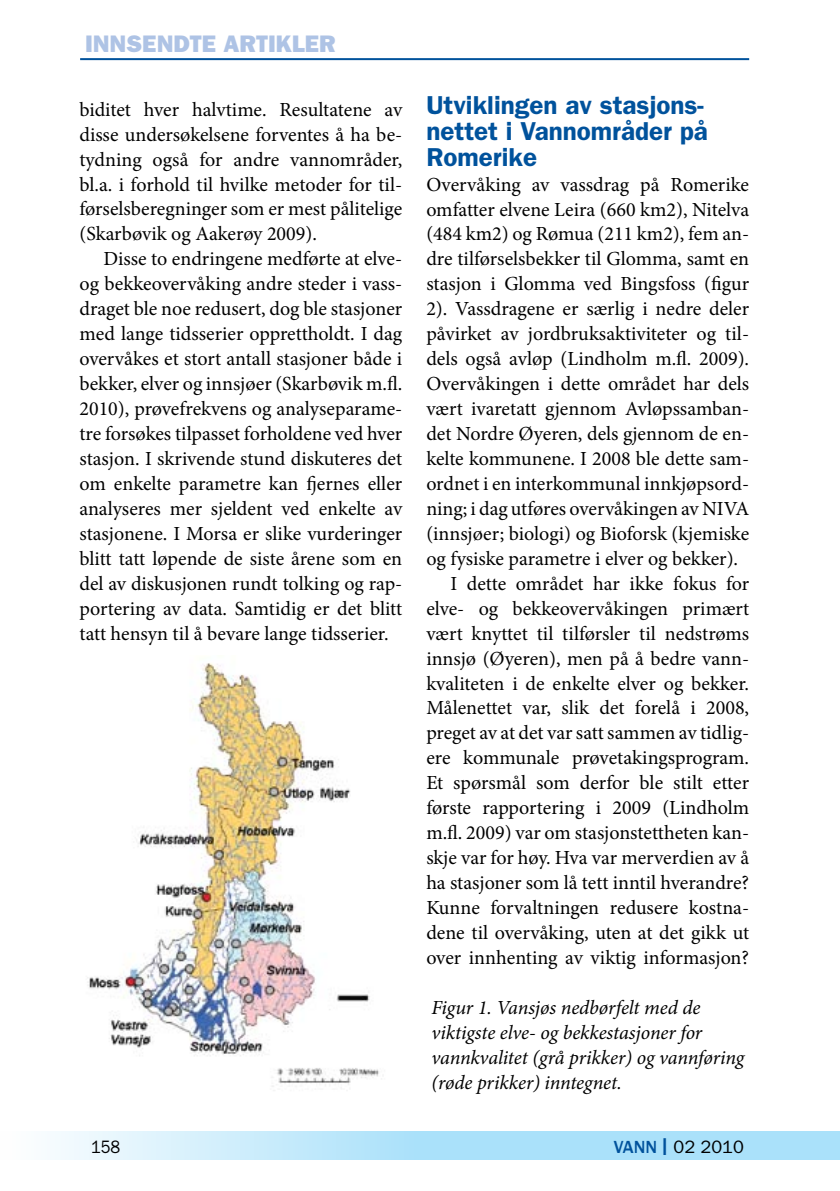
<style>
.page{position:relative;width:840px;height:1191px;background:#fff}
.page>*{position:absolute;margin:0;border:0;box-sizing:border-box;transform-origin:0 0}
.t1{font:600 26px/26px "Franklin Gothic";color:#00529c}
.t2{font:800 24px "Franklin Gothic";color:#aec3e5}
.t3{font:20px/25px "Minion Pro";color:#000;text-align:justify}
.t4{font:italic 20px/25px "Minion Pro";letter-spacing:-.01em;color:#000}
.t5{font:18px "Franklin Gothic";color:#000}
.t6{font:18px "Franklin Gothic";color:#000;scale:.9 1}
.s1{font-weight:500;color:#00529c}
.s2{font-weight:500;font-size:25px;color:#00529c}
</style>
<div class="page">
<img style="left:87px;top:663px;width:292px;height:424px">
<svg style="left:55px;top:1131px;width:784px;height:29px;background:#bbe6fa"></svg>
<hr style="left:80px;top:58px;width:668px;height:2px;background:#00529c">
<p class="t2" style="left:85px;top:30px;width:252px">INNSENDTE ARTIKLER</p>
<p class="t3" style="left:79px;top:97px;width:324px">biditet hver halvtime. Resultatene av disse undersøkelsene forventes å ha be&shy;tydning også for andre vannområder, bl.a. i forhold til hvilke metoder for til&shy;førselsberegninger som er mest pålitelige (Skarbøvik og Aakerøy 2009).</p>
<p class="t3" style="left:79px;top:247px;width:324px;text-indent:24px">Disse to endringene medførte at elve&shy;og bekkeovervåking andre steder i vass&shy;draget ble noe redusert, dog ble stasjoner med lange tidsserier opprettholdt. I dag overvåkes et stort antall stasjoner både i bekker, elver og innsjøer (Skarbøvik m.fl.<br>2010), prøvefrekvens og analyseparame&shy;tre forsøkes tilpasset forholdene ved hver stasjon. I skrivende stund diskuteres det om enkelte parametre kan fjernes eller analyseres mer sjeldent ved enkelte av stasjonene. I Morsa er slike vurderinger blitt tatt løpende de siste årene som en del av diskusjonen rundt tolking og rap&shy;portering av data. Samtidig er det blitt tatt hensyn til å bevare lange tidsserier.</p>
<p class="t6" style="left:91px;top:1136px;width:34px">158</p>
<h1 class="t1" style="left:426px;top:92px;width:283px">Utviklingen av stasjons&shy;nettet i Vannområder på<br>Romerike</h1>
<p class="t3" style="left:426px;top:172px;width:324px">Overvåking av vassdrag på Romerike</p>
<p class="t3" style="left:426px;top:197px;width:324px">omfatter elvene Leira (660 km2), Nitelva</p>
<p class="t3" style="left:426px;top:222px;width:324px">(484 km2) og Rømua (211 km2), fem an-</p>
<p class="t3" style="left:426px;top:247px;width:324px">dre tilførselsbekker til Glomma, samt en</p>
<p class="t3" style="left:426px;top:271px;width:324px">stasjon i Glomma ved Bingsfoss (figur</p>
<p class="t3" style="left:426px;top:296px;width:324px">2). Vassdragene er særlig i nedre deler</p>
<p class="t3" style="left:426px;top:321px;width:324px">påvirket av jordbruksaktiviteter og til-</p>
<p class="t3" style="left:426px;top:346px;width:324px">dels også avløp (Lindholm m.fl. 2009).</p>
<p class="t3" style="left:426px;top:371px;width:324px">Overvåkingen i dette området har dels</p>
<p class="t3" style="left:426px;top:396px;width:324px">vært ivaretatt gjennom Avløpssamban-</p>
<p class="t3" style="left:426px;top:421px;width:324px">det Nordre Øyeren, dels gjennom de en-</p>
<p class="t3" style="left:426px;top:446px;width:324px">kelte kommunene. I 2008 ble dette sam-</p>
<p class="t3" style="left:426px;top:471px;width:324px">ordnet i en interkommunal innkjøpsord-</p>
<p class="t3" style="left:426px;top:496px;width:324px">ning; i dag utføres overvåkingen av NIVA</p>
<p class="t3" style="left:426px;top:521px;width:324px">(innsjøer; biologi) og Bioforsk (kjemiske</p>
<p class="t3" style="left:426px;top:546px;width:313px">og fysiske parametre i elver og bekker).</p>
<p class="t3" style="left:450px;top:571px;width:300px">I dette området har ikke fokus for</p>
<p class="t3" style="left:426px;top:596px;width:324px">elve- og bekkeovervåkingen primært</p>
<p class="t3" style="left:426px;top:621px;width:324px">vært knyttet til tilførsler til nedstrøms</p>
<p class="t3" style="left:426px;top:646px;width:324px">innsjø (Øyeren), men på å bedre vann-</p>
<p class="t3" style="left:426px;top:670px;width:324px">kvaliteten i de enkelte elver og bekker.</p>
<p class="t3" style="left:426px;top:695px;width:324px">Målenettet var, slik det forelå i 2008,</p>
<p class="t3" style="left:426px;top:720px;width:324px">preget av at det var satt sammen av tidlig-</p>
<p class="t3" style="left:426px;top:745px;width:324px">ere kommunale prøvetakingsprogram.</p>
<p class="t3" style="left:426px;top:770px;width:324px">Et spørsmål som derfor ble stilt etter</p>
<p class="t3" style="left:426px;top:795px;width:324px">første rapportering i 2009 (Lindholm</p>
<p class="t3" style="left:426px;top:820px;width:324px">m.fl. 2009) var om stasjonstettheten kan-</p>
<p class="t3" style="left:426px;top:845px;width:324px">skje var for høy. Hva var merverdien av å</p>
<p class="t3" style="left:426px;top:870px;width:324px">ha stasjoner som lå tett inntil hverandre?</p>
<p class="t3" style="left:426px;top:895px;width:324px">Kunne forvaltningen redusere kostna-</p>
<p class="t3" style="left:426px;top:920px;width:324px">dene til overvåking, uten at det gikk ut</p>
<p class="t3" style="left:426px;top:945px;width:324px">over innhenting av viktig informasjon?</p>
<p class="t4" style="left:431px;top:995px;width:314px">Figur 1. Vansjøs nedbørfelt med de viktigste elve- og bekkestasjoner for vannkvalitet (grå prikker) og vannføring (røde prikker) inntegnet.</p>
<p class="t5" style="left:613px;top:1136px;width:131px"><span class="s1">VANN</span> <span class="s2">I</span> 02 2010</p>
</div>
